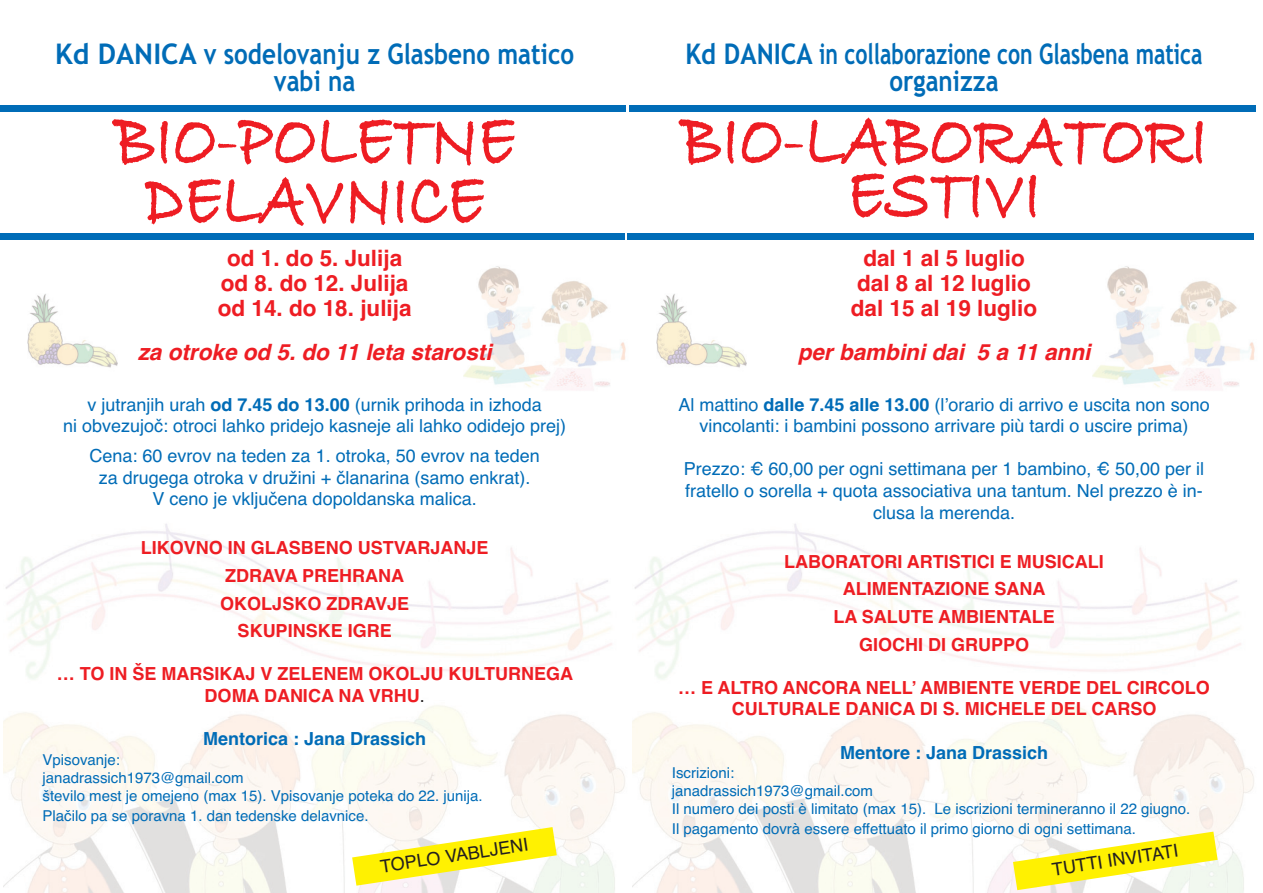
<style>
.page{position:relative;width:1263px;height:893px;background:#fff}
.page>*{position:absolute;margin:0;border:0;box-sizing:border-box;transform-origin:0 0}
.t1{font:700 80.1px/59.4px "Bradley Hand ITCTT";color:#ee1d23;text-align:center;scale:.76 1}
.t2{font:700 28.5px/27.2px "Trebuchet MS";color:#006cb7;text-align:center;scale:.9 1}
.t3{font:700 28.5px/27.2px "Trebuchet MS";color:#006cb7;text-align:center}
.t4{font:700 22.5px/24.9px "Helvetica";color:#ee1d23;text-align:center}
.t5{font:italic 700 22.5px "Helvetica";color:#ee1d23}
.t6{font:18px/21.6px "Helvetica";color:#006cb7;text-align:center}
.t7{font:700 18px/27.6px "Helvetica";color:#ee1d23;text-align:center}
.t8{font:700 18px "Helvetica";color:#006cb7}
.t9{font:18px "Helvetica";color:#231f20}
.t10{font:15px/18px "Helvetica";color:#006cb7}
.s1{font-weight:700}
.s2{font-weight:400;color:#231f20}
</style>
<div class="page">
<div style="left:0;top:233px;width:624px;height:7px;background:#006cb7"></div>
<img style="left:463px;top:266px;width:163px;height:124px">
<img style="left:3px;top:524px;width:622px;height:369px">
<svg style="left:352px;top:827px;width:205px;height:59px"></svg>
<div style="left:0;top:105px;width:626px;height:7px;background:#006cb7"></div>
<img style="left:27px;top:294px;width:90px;height:74px">
<div style="left:628px;top:233px;width:626px;height:7px;background:#006cb7"></div>
<img style="left:1093px;top:266px;width:162px;height:124px">
<img style="left:633px;top:524px;width:621px;height:369px">
<svg style="left:1013px;top:832px;width:205px;height:58px"></svg>
<div style="left:629px;top:105px;width:626px;height:7px;background:#006cb7"></div>
<img style="left:657px;top:294px;width:90px;height:74px">
<h2 class="t3" style="left:55px;top:42px;width:520px">Kd DANICA v sodelovanju z Glasbeno matico vabi na</h2>
<h1 class="t1" style="left:114px;top:105px;width:529px">BIO-POLETNE<br>DELAVNICE</h1>
<p class="t4" style="left:218px;top:248px;width:195px">od 1. do 5. Julija od 8. do 12. Julija od 14. do 18. julija</p>
<p class="t5" style="left:138px;top:339px;width:355px">za otroke od 5. do 11 leta starosti</p>
<p class="t6" style="left:63px;top:395px;width:505px">v jutranjih urah <span class="s1">od 7.45 do 13.00</span> (urnik prihoda in izhoda<br>ni obvezujoč: otroci lahko pridejo kasneje ali lahko odidejo prej)</p>
<p class="t6" style="left:89px;top:447px;width:452px">Cena: 60 evrov na teden za 1. otroka, 50 evrov na teden za drugega otroka v družini + članarina (samo enkrat).<br>V ceno je vključena dopoldanska malica.</p>
<p class="t7" style="left:141px;top:536px;width:349px">LIKOVNO IN GLASBENO USTVARJANJE<br>ZDRAVA PREHRANA<br>OKOLJSKO ZDRAVJE<br>SKUPINSKE IGRE</p>
<p class="t7" style="left:57px;top:665px;width:518px;line-height:21.6px">… TO IN ŠE MARSIKAJ V ZELENEM OKOLJU KULTURNEGA<br>DOMA DANICA NA VRHU<span class="s2">.</span></p>
<p class="t8" style="left:203px;top:732px;width:225px">Mentorica : Jana Drassich</p>
<p class="t10" style="left:43px;top:752px;width:442px">Vpisovanje:<br>janadrassich1973@gmail.com<br>število mest je omejeno (max 15). Vpisovanje poteka do 22. junija.</p>
<p class="t10" style="left:43px;top:808px;width:328px">Plačilo pa se poravna 1. dan tedenske delavnice.</p>
<p class="t9" style="left:379px;top:860px;width:151px;rotate:-9deg">TOPLO VABLJENI</p>
<h2 class="t2" style="left:685px;top:42px;width:576px">Kd DANICA in collaborazione con Glasbena matica organizza</h2>
<h1 class="t1" style="left:681px;top:105px;width:695px">BIO-LABORATORI</h1>
<h1 class="t1" style="left:847px;top:159px;width:256px">ESTIVI</h1>
<p class="t4" style="left:851px;top:248px;width:188px">dal 1 al 5 luglio dal 8 al 12 luglio dal 15 al 19 luglio</p>
<p class="t5" style="left:798px;top:339px;width:294px">per bambini dai 5 a 11 anni</p>
<p class="t6" style="left:678px;top:395px;width:533px">Al mattino <span class="s1">dalle 7.45 alle 13.00</span> (l’orario di arrivo e uscita non sono vincolanti: i bambini possono arrivare più tardi o uscire prima)</p>
<p class="t6" style="left:684px;top:460px;width:522px">Prezzo: € 60,00 per ogni settimana per 1 bambino, € 50,00 per il fratello o sorella + quota associativa una tantum. Nel prezzo è in&shy;clusa la merenda.</p>
<p class="t7" style="left:784px;top:550px;width:321px">LABORATORI ARTISTICI E MUSICALI<br>ALIMENTAZIONE SANA<br>LA SALUTE AMBIENTALE<br>GIOCHI DI GRUPPO</p>
<p class="t7" style="left:678px;top:679px;width:533px;line-height:21.6px">… E ALTRO ANCORA NELL’ AMBIENTE VERDE DEL CIRCOLO<br>CULTURALE DANICA DI S. MICHELE DEL CARSO</p>
<p class="t8" style="left:840px;top:746px;width:210px">Mentore : Jana Drassich</p>
<p class="t10" style="left:672px;top:765px;width:520px">Iscrizioni:<br>janadrassich1973@gmail.com<br>Il numero dei posti è limitato (max 15). Le iscrizioni termineranno il 22 giugno.</p>
<p class="t10" style="left:672px;top:821px;width:466px">Il pagamento dovrà essere effettuato il primo giorno di ogni settimana.</p>
<p class="t9" style="left:1051px;top:863px;width:129px;rotate:-9deg">TUTTI INVITATI</p>
</div>
